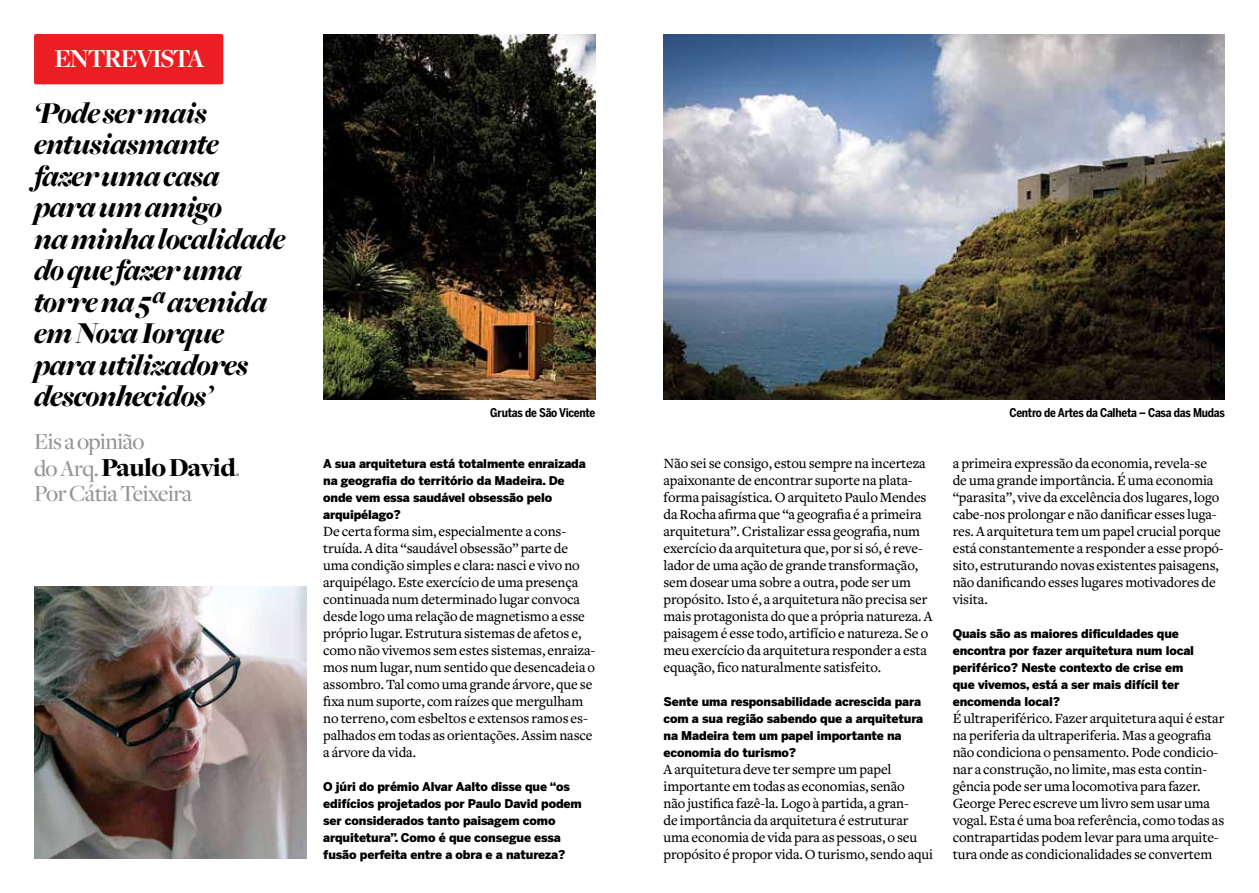
<style>
.page{position:relative;width:1259px;height:893px;background:#fff}
.page>*{position:absolute;margin:0;border:0;box-sizing:border-box;transform-origin:0 0}
.t1{font:italic 900 31.5px/31.5px "Freight Big";letter-spacing:-.02em;color:#000}
.t2{font:900 27px "Freight Disp";letter-spacing:-.02em;color:#000}
.t3{font:700 27px "Freight Disp";letter-spacing:-.05em;color:#fff}
.t4{font:500 24px "Freight Disp";letter-spacing:-.02em;color:#939598}
.t5{font:500 14.7px/17px "Freight Text";letter-spacing:-.01em;color:#000}
.t6{font:900 12px/17px "Benton Sans";letter-spacing:-.01em;color:#000}
.t7{font:700 12px "Benton Sans Cond";letter-spacing:-.02em;color:#000}
.s1{font-weight:500;font-size:24px;color:#939598}
</style>
<div class="page">
<div style="left:34px;top:34px;width:189px;height:50px;background:#ed1d24;border-radius:2px"></div>
<img style="left:323px;top:34px;width:272px;height:365px">
<img style="left:663px;top:34px;width:562px;height:366px">
<img style="left:34px;top:587px;width:272px;height:272px">
<h2 class="t3" style="left:55px;top:44px;width:152px">entrevista</h2>
<h1 class="t1" style="left:34px;top:98px;width:253px">‘Pode ser mais entusiasmante fazer uma casa para um amigo<br>na minha localidade do que fazer uma torre na 5ª avenida em Nova Iorque para utilizadores desconhecidos’</h1>
<h3 class="t4" style="left:34px;top:428px;width:112px">Eis a opinião</h3>
<h2 class="t2" style="left:34px;top:452px;width:208px"><span class="s1">do Arq.</span> Paulo David<span class="s1">.</span></h2>
<h3 class="t4" style="left:34px;top:480px;width:159px">Por Cátia Teixeira</h3>
<p class="t7" style="left:490px;top:406px;width:107px">Grutas de São Vicente</p>
<p class="t7" style="left:1009px;top:406px;width:217px">Centro de Artes da Calheta – Casa das Mudas</p>
<p class="t6" style="left:323px;top:455px;width:264px">A sua arquitetura está totalmente enraizada na geografia do território da Madeira. De onde vem essa saudável obsessão pelo arquipélago?</p>
<p class="t5" style="left:323px;top:523px;width:274px">De certa forma sim, especialmente a cons&shy;truída. A dita “saudável obsessão” parte de uma condição simples e clara: nasci e vivo no arquipélago. Este exercício de uma presença continuada num determinado lugar convoca desde logo uma relação de magnetismo a esse próprio lugar. Estrutura sistemas de afetos e, como não vivemos sem estes sistemas, enraiza&shy;mos num lugar, num sentido que desencadeia o assombro. Tal como uma grande árvore, que se fixa num suporte, com raízes que mergulham no terreno, com esbeltos e extensos ramos es&shy;palhados em todas as orientações. Assim nasce a árvore da vida.</p>
<p class="t6" style="left:323px;top:778px;width:260px">O júri do prémio Alvar Aalto disse que “os edifícios projetados por Paulo David podem ser considerados tanto paisagem como arquitetura”. Como é que consegue essa fusão perfeita entre a obra e a natureza?</p>
<p class="t5" style="left:663px;top:455px;width:270px">Não sei se consigo, estou sempre na incerteza apaixonante de encontrar suporte na plata&shy;forma paisagística. O arquiteto Paulo Mendes da Rocha afirma que “a geografia é a primeira arquitetura”. Cristalizar essa geografia, num exercício da arquitetura que, por si só, é reve&shy;lador de uma ação de grande transformação, sem dosear uma sobre a outra, pode ser um propósito. Isto é, a arquitetura não precisa ser mais protagonista do que a própria natureza. A paisagem é esse todo, artifício e natureza. Se o meu exercício da arquitetura responder a esta equação, fico naturalmente satisfeito.</p>
<p class="t6" style="left:663px;top:693px;width:261px">Sente uma responsabilidade acrescida para com a sua região sabendo que a arquitetura na Madeira tem um papel importante na economia do turismo?</p>
<p class="t5" style="left:663px;top:761px;width:271px">A arquitetura deve ter sempre um papel importante em todas as economias, senão<br>não justifica fazê-la. Logo à partida, a gran-<br>de importância da arquitetura é estruturar uma economia de vida para as pessoas, o seu propósito é propor vida. O turismo, sendo aqui</p>
<p class="t5" style="left:952px;top:455px;width:272px">a primeira expressão da economia, revela-se de uma grande importância. É uma economia “parasita”, vive da excelência dos lugares, logo cabe-nos prolongar e não danificar esses luga&shy;res. A arquitetura tem um papel crucial porque está constantemente a responder a esse propó&shy;sito, estruturando novas existentes paisagens, não danificando esses lugares motivadores de visita.</p>
<p class="t6" style="left:952px;top:625px;width:243px">Quais são as maiores dificuldades que encontra por fazer arquitetura num local periférico? Neste contexto de crise em que vivemos, está a ser mais difícil ter encomenda local?</p>
<p class="t5" style="left:952px;top:710px;width:273px">É ultraperiférico. Fazer arquitetura aqui é estar na periferia da ultraperiferia. Mas a geografia não condiciona o pensamento. Pode condicio&shy;nar a construção, no limite, mas esta contin&shy;gência pode ser uma locomotiva para fazer.<br>George Perec escreve um livro sem usar uma vogal. Esta é uma boa referência, como todas as contrapartidas podem levar para uma arquite&shy;tura onde as condicionalidades se convertem</p>
</div>
